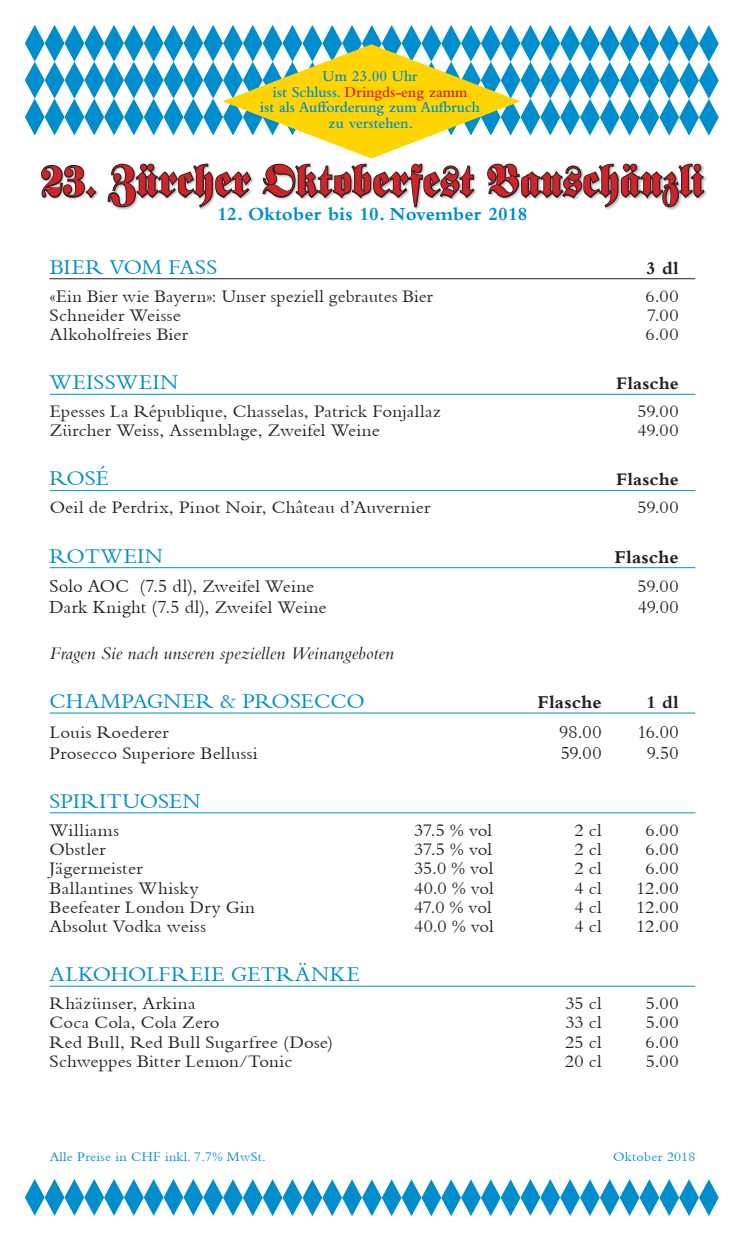
<style>
.page{position:relative;width:745px;height:1241px;background:#fff}
.page>*{position:absolute;margin:0;border:0;box-sizing:border-box;transform-origin:0 0}
.t1{font:43.75px "Frankenstein Plain";letter-spacing:.02em;color:#d1232a;scale:.84 1}
.t2{font:21.88px "Bembo";color:#008dcd}
.t3{font:19.25px "Bembo";letter-spacing:.01em;color:#231f20}
.t4{font:700 19.25px "Bembo";letter-spacing:.01em;color:#008dcd}
.t5{font:700 18.9px "Bembo";letter-spacing:.01em;color:#231f20}
.t6{font:18.38px "Bembo";letter-spacing:.01em;color:#231f20}
.t7{font:italic 18.38px "Bembo";letter-spacing:.01em;color:#231f20}
.t8{font:18.38px "Bembo";letter-spacing:.03em;color:#231f20}
.t9{font:700 18.38px "Bembo";letter-spacing:.015em;color:#231f20}
.t10{font:600 15.75px/15.8px "Bembo";color:#008dcd;text-align:center;scale:.95 1}
.t11{font:13.65px "Bembo";letter-spacing:.02em;color:#008dcd}
.s1{color:#d1232a}
.s2{font-size:18.38px}
</style>
<div class="page">
<svg style="left:25px;top:25px;width:693px;height:185px"></svg>
<hr style="left:50px;top:278px;width:644px;height:1px;background:#231f20">
<hr style="left:50px;top:394px;width:644px;height:1px;background:#008dcd">
<hr style="left:50px;top:490px;width:644px;height:1px;background:#008dcd">
<hr style="left:50px;top:567px;width:644px;height:1px;background:#008dcd">
<hr style="left:50px;top:712px;width:644px;height:1px;background:#008dcd">
<hr style="left:50px;top:812px;width:644px;height:1px;background:#008dcd">
<hr style="left:50px;top:985px;width:644px;height:1px;background:#008dcd">
<svg style="left:25px;top:1179px;width:693px;height:36px"></svg>
<p class="t10" style="left:260px;top:68px;width:233px">Um 23.00 Uhr<br>ist Schluss. <span class="s1">Dringds-eng zamm<br></span>ist als Aufforderung zum Aufbruch zu verstehen.</p>
<h1 class="t1" style="left:42px;top:156px;width:788px">23. Zürcher Oktoberfest Bauschänzli</h1>
<p class="t4" style="left:217px;top:202px;width:311px">12. Oktober bis 10. November 2018</p>
<p class="t2" style="left:50px;top:254px;width:169px">BIER VOM FASS</p>
<p class="t9" style="left:646px;top:257px;width:34px">3 dl</p>
<p class="t6" style="left:50px;top:285px;width:384px">«Ein Bier wie Bayern»: Unser speziell gebrautes Bier</p>
<p class="t6" style="left:645px;top:285px;width:35px">6.00</p>
<p class="t6" style="left:50px;top:304px;width:133px">Schneider Weisse</p>
<p class="t6" style="left:646px;top:304px;width:33px">7.00</p>
<p class="t6" style="left:50px;top:323px;width:140px">Alkoholfreies Bier</p>
<p class="t6" style="left:645px;top:323px;width:35px">6.00</p>
<p class="t2" style="left:50px;top:369px;width:130px">WEISSWEIN</p>
<p class="t9" style="left:615px;top:372px;width:64px">Flasche</p>
<p class="t6" style="left:50px;top:400px;width:392px">Epesses La République, Chasselas, Patrick Fonjallaz</p>
<p class="t6" style="left:637px;top:400px;width:43px">59.00</p>
<p class="t6" style="left:50px;top:420px;width:331px">Zürcher Weiss, Assemblage, Zweifel Weine</p>
<p class="t6" style="left:637px;top:420px;width:43px">49.00</p>
<p class="t2" style="left:50px;top:466px;width:61px">ROSÉ</p>
<p class="t9" style="left:615px;top:468px;width:64px">Flasche</p>
<p class="t6" style="left:50px;top:497px;width:382px">Oeil de Perdrix, Pinot Noir, Château d’Auvernier</p>
<p class="t6" style="left:637px;top:497px;width:43px">59.00</p>
<p class="t2" style="left:50px;top:543px;width:115px">ROTWEIN</p>
<p class="t5" style="left:614px;top:545px;width:66px">Flasche</p>
<p class="t3" style="left:50px;top:575px;width:266px">Solo AOC (7.5 dl), <span class="s2">Zweifel Weine</span></p>
<p class="t6" style="left:637px;top:575px;width:43px">59.00</p>
<p class="t3" style="left:50px;top:596px;width:278px">Dark Knight (7.5 dl)<span class="s2">, Zweifel Weine</span></p>
<p class="t3" style="left:637px;top:596px;width:42px">49.00</p>
<p class="t7" style="left:50px;top:642px;width:345px">Fragen Sie nach unseren speziellen Weinangeboten</p>
<p class="t2" style="left:50px;top:688px;width:316px">CHAMPAGNER &amp; PROSECCO</p>
<p class="t5" style="left:537px;top:690px;width:66px">Flasche</p>
<p class="t9" style="left:646px;top:691px;width:34px">1 dl</p>
<p class="t6" style="left:50px;top:721px;width:121px">Louis Roederer</p>
<p class="t3" style="left:559px;top:720px;width:44px">98.00</p>
<p class="t3" style="left:637px;top:720px;width:43px">16.00</p>
<p class="t6" style="left:50px;top:742px;width:209px">Prosecco Superiore Bellussi</p>
<p class="t3" style="left:560px;top:741px;width:42px">59.00</p>
<p class="t3" style="left:646px;top:741px;width:33px">9.50</p>
<p class="t2" style="left:50px;top:788px;width:152px">SPIRITUOSEN</p>
<p class="t8" style="left:50px;top:819px;width:71px">Williams</p>
<p class="t6" style="left:414px;top:819px;width:79px">37.5 % vol</p>
<p class="t6" style="left:574px;top:819px;width:29px">2 cl</p>
<p class="t6" style="left:645px;top:819px;width:35px">6.00</p>
<p class="t6" style="left:50px;top:838px;width:57px">Obstler</p>
<p class="t6" style="left:414px;top:838px;width:79px">37.5 % vol</p>
<p class="t6" style="left:574px;top:838px;width:29px">2 cl</p>
<p class="t6" style="left:645px;top:838px;width:35px">6.00</p>
<p class="t6" style="left:50px;top:857px;width:94px">Jägermeister</p>
<p class="t6" style="left:414px;top:857px;width:80px">35.0 % vol</p>
<p class="t6" style="left:574px;top:857px;width:29px">2 cl</p>
<p class="t6" style="left:645px;top:857px;width:35px">6.00</p>
<p class="t8" style="left:50px;top:876px;width:150px">Ballantines Whisky</p>
<p class="t6" style="left:414px;top:876px;width:81px">40.0 % vol</p>
<p class="t6" style="left:574px;top:876px;width:29px">4 cl</p>
<p class="t6" style="left:635px;top:876px;width:44px">12.00</p>
<p class="t6" style="left:50px;top:896px;width:207px">Beefeater London Dry Gin</p>
<p class="t6" style="left:414px;top:896px;width:79px">47.0 % vol</p>
<p class="t6" style="left:574px;top:896px;width:29px">4 cl</p>
<p class="t6" style="left:635px;top:896px;width:44px">12.00</p>
<p class="t6" style="left:50px;top:915px;width:158px">Absolut Vodka weiss</p>
<p class="t6" style="left:414px;top:915px;width:81px">40.0 % vol</p>
<p class="t6" style="left:574px;top:915px;width:29px">4 cl</p>
<p class="t6" style="left:635px;top:915px;width:44px">12.00</p>
<p class="t2" style="left:50px;top:961px;width:311px">ALKOHOLFREIE GETRÄNKE</p>
<p class="t6" style="left:50px;top:992px;width:147px">Rhäzünser, Arkina</p>
<p class="t6" style="left:565px;top:992px;width:38px">35 cl</p>
<p class="t6" style="left:645px;top:992px;width:34px">5.00</p>
<p class="t6" style="left:50px;top:1011px;width:171px">Coca Cola, Cola Zero</p>
<p class="t6" style="left:565px;top:1011px;width:38px">33 cl</p>
<p class="t6" style="left:645px;top:1011px;width:34px">5.00</p>
<p class="t6" style="left:50px;top:1030px;width:285px">Red Bull, Red Bull Sugarfree (Dose)</p>
<p class="t6" style="left:564px;top:1030px;width:38px">25 cl</p>
<p class="t6" style="left:645px;top:1030px;width:35px">6.00</p>
<p class="t6" style="left:50px;top:1050px;width:244px">Schweppes Bitter Lemon/Tonic</p>
<p class="t6" style="left:564px;top:1050px;width:38px">20 cl</p>
<p class="t6" style="left:645px;top:1050px;width:34px">5.00</p>
<p class="t11" style="left:50px;top:1148px;width:218px">Alle Preise in CHF inkl. 7.7% MwSt.</p>
<p class="t11" style="left:612px;top:1148px;width:84px">Oktober 2018</p>
</div>
